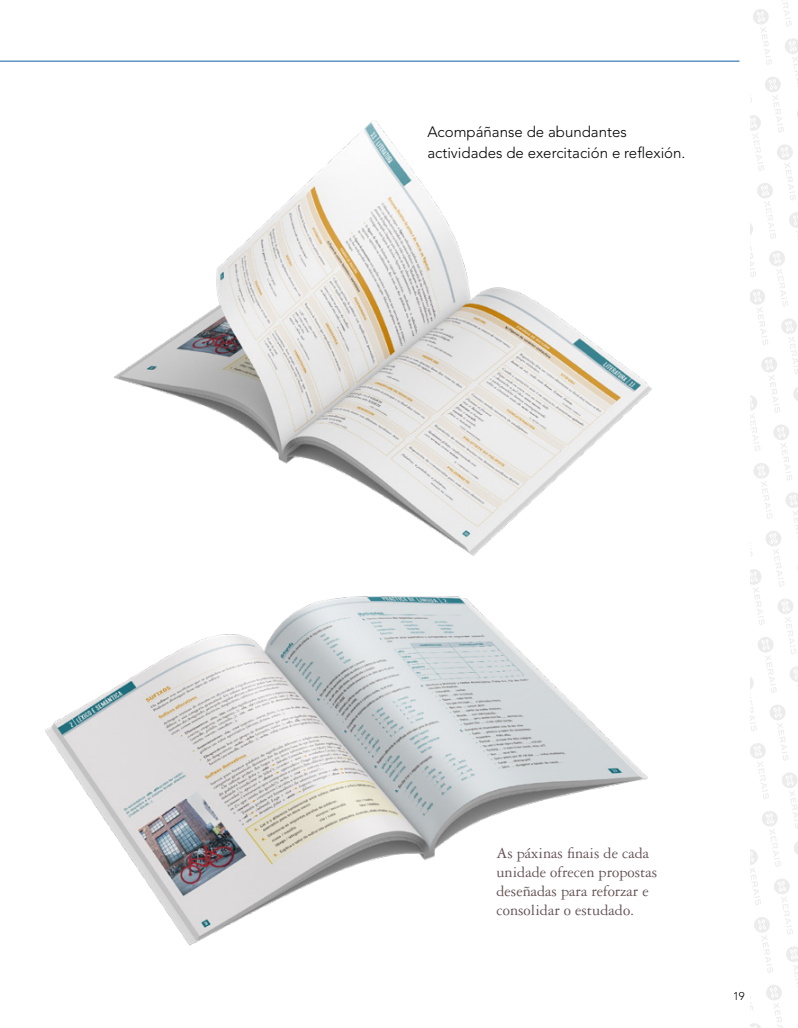
<style>
.page{position:relative;width:798px;height:1028px;background:#fff}
.page>*{position:absolute;margin:0;border:0;box-sizing:border-box;transform-origin:0 0}
.texto_asociado{font:16.25px/18.8px "Garamond 3 LT Std";color:#655356}
.texto_base{font:300 15px/21.2px "Avenir LT Std";color:#000}
.t1{font:300 11.25px "Avenir LT Std";color:#000}
</style>
<div class="page">
<img style="left:45px;top:596px;width:603px;height:350px">
<svg style="left:750px;top:0;width:47px;height:1028px"></svg>
<hr style="left:0;top:61px;width:739px;height:1px;background:#0f5ea4">
<img style="left:114px;top:120px;width:538px;height:436px">
<p class="texto_base" style="left:427px;top:121px;width:259px">Acompáñanse de abundantes actividades de exercitación e reflexión.</p>
<p class="texto_asociado" style="left:496px;top:844px;width:162px">As páxinas finais de cada unidade ofrecen propostas deseñadas para reforzar e consolidar o estudado.</p>
<p class="t1" style="left:732px;top:989px;width:13px">19</p>
</div>
